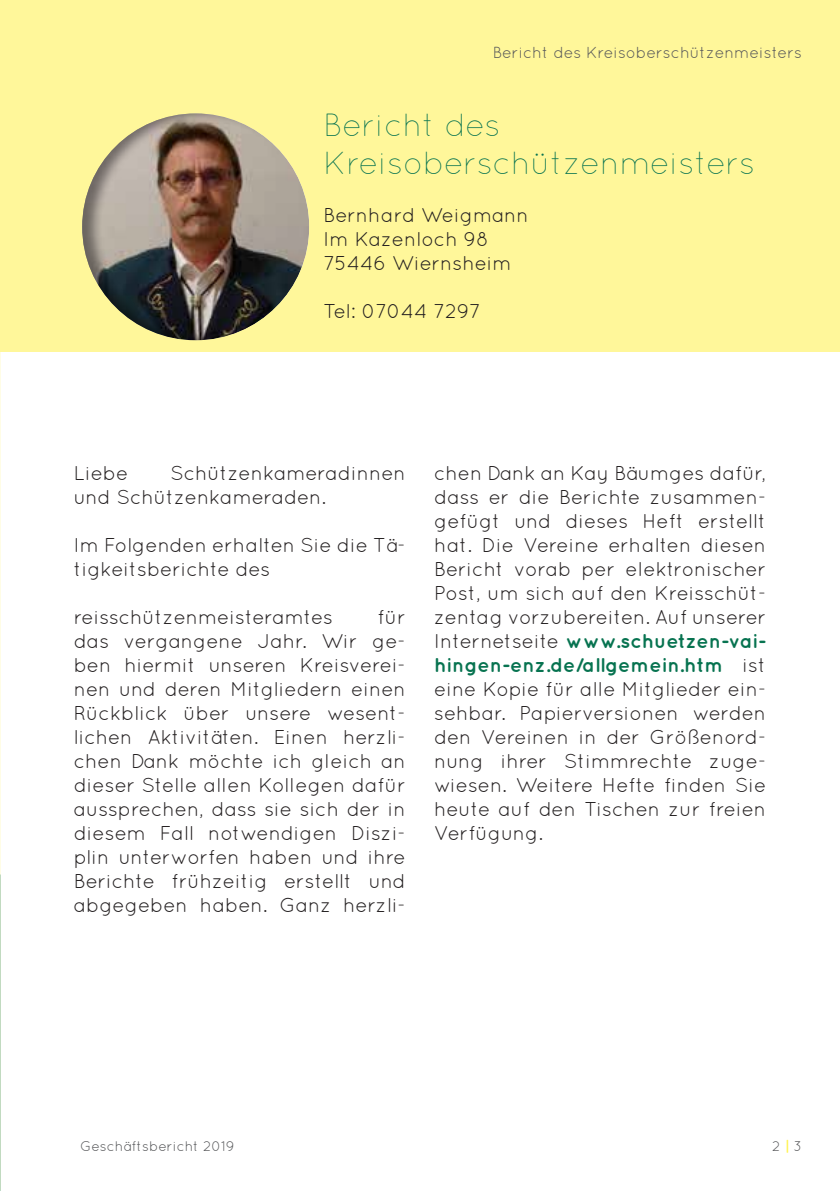
<style>
.page{position:relative;width:840px;height:1191px;background:#fff}
.page>*{position:absolute;margin:0;border:0;box-sizing:border-box;transform-origin:0 0}
.Titel{font:300 32px/38.4px "Quicksand";color:#077350}
.Einfach_ohne_Abständ{font:20px/24px "Quicksand";color:#231f20}
.t1{font:16px "Quicksand";color:#57585a}
.t2{font:14px "Quicksand";color:#57585a}
.s1{font-weight:700;color:#077350}
.s2{font-weight:700;color:#fff34f}
</style>
<div class="page">
<div style="left:0;top:0;width:839px;height:351px;background:#fff79a"></div>
<div style="left:81px;top:111px;width:230px;height:230px;background:#231f20;opacity:.5"></div>
<p class="t1" style="left:492px;top:43px;width:310px">Bericht des Kreisoberschützenmeisters</p>
<p class="Titel" style="left:323px;top:105px;width:433px">Bericht des<br>Kreisoberschützenmeisters</p>
<p class="Einfach_ohne_Abständ" style="left:323px;top:203px;width:207px">Bernhard Weigmann</p>
<p class="Einfach_ohne_Abständ" style="left:323px;top:227px;width:167px">Im Kazenloch 98</p>
<p class="Einfach_ohne_Abständ" style="left:323px;top:251px;width:189px">75446 Wiernsheim</p>
<p class="Einfach_ohne_Abständ" style="left:323px;top:299px;width:159px">Tel: 07044 7297</p>
<p class="Einfach_ohne_Abständ" style="left:74px;top:461px;width:333px;text-indent:97px">Schützenkameradinnen und Schützenkameraden.</p>
<p class="Einfach_ohne_Abständ" style="left:74px;top:533px;width:333px">Im Folgenden erhalten Sie die Tä&shy;tigkeitsberichte des</p>
<p class="Einfach_ohne_Abständ" style="left:74px;top:605px;width:261px">reisschützenmeisteramtes</p>
<p class="Einfach_ohne_Abständ" style="left:74px;top:461px;width:56px">Liebe</p>
<p class="Einfach_ohne_Abständ" style="left:74px;top:605px;width:333px;text-align:justify;text-indent:303px">für das vergangene Jahr. Wir ge&shy;ben hiermit unseren Kreisverei&shy;nen und deren Mitgliedern einen Rückblick über unsere wesent&shy;lichen Aktivitäten. Einen herzli&shy;chen Dank möchte ich gleich an dieser Stelle allen Kollegen dafür aussprechen, dass sie sich der in diesem Fall notwendigen Diszi&shy;plin unterworfen haben und ihre Berichte frühzeitig erstellt und abgegeben haben. Ganz herzli-</p>
<p class="Einfach_ohne_Abständ" style="left:434px;top:461px;width:333px;text-align:justify">chen Dank an Kay Bäumges dafür, dass er die Berichte zusammen&shy;gefügt und dieses Heft erstellt hat. Die Vereine erhalten diesen Bericht vorab per elektronischer Post, um sich auf den Kreisschüt&shy;zentag vorzubereiten. Auf unserer Internetseite <span class="s1">www.schuetzen-vai&shy;hingen-enz.de/allgemein.htm</span> ist eine Kopie für alle Mitglieder ein&shy;sehbar. Papierversionen werden den Vereinen in der Größenord&shy;nung ihrer Stimmrechte zuge&shy;wiesen. Weitere Hefte finden Sie heute auf den Tischen zur freien Verfügung.</p>
<p class="t2" style="left:80px;top:1138px;width:156px">Geschäftsbericht 2019</p>
<p class="t2" style="left:771px;top:1138px;width:31px">2 <span class="s2">|</span> 3</p>
</div>
